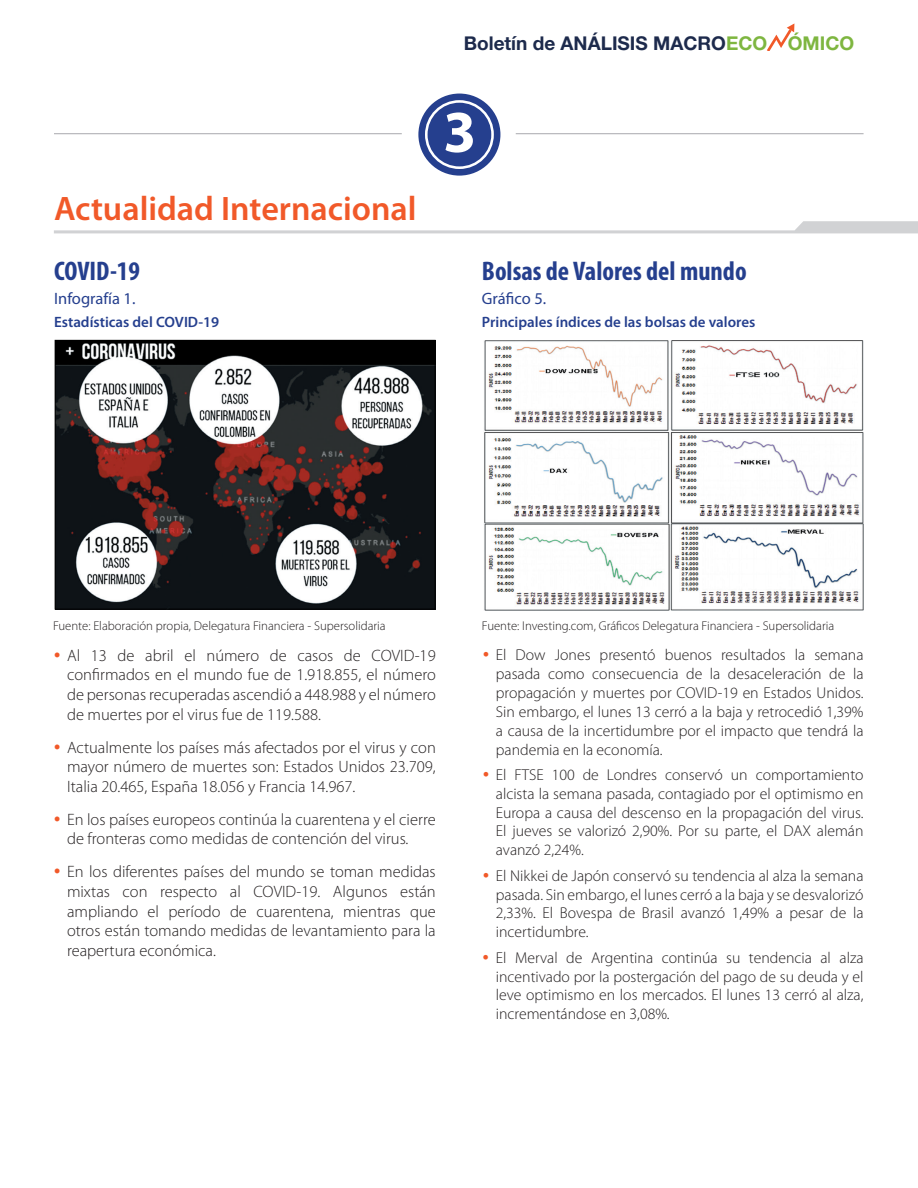
<style>
.page{position:relative;width:918px;height:1188px;background:#fff}
.page>*{position:absolute;margin:0;border:0;box-sizing:border-box;transform-origin:0 0}
.t1{font:700 59.7px "Myriad Pro";color:#fff}
.t2{font:600 34.05px "Myriad Pro";color:#f15929}
.t3{font:700 condensed 27px "Myriad Pro";color:#253f8e}
.t4{font:700 19.05px "Helvetica Neue LT Pro";color:#1d2a4c}
.t5{font:300 16.5px/19.8px "Myriad Pro";color:#231f20;text-align:justify}
.t6{font:16.5px "Myriad Pro";color:#253f8e}
.t7{font:300 15.75px/18.9px "Myriad Pro";color:#231f20;text-align:justify}
.t8{font:600 15px "Myriad Pro";color:#253f8e}
.t9{font:300 12.75px "Myriad Pro";color:#231f20}
.s1{color:#7eb640}
</style>
<div class="page">
<svg style="left:767px;top:23px;width:27px;height:27px"></svg>
<div style="left:418px;top:94px;width:82px;height:82px;background:#253f8e;border-radius:50%"></div>
<div style="left:425px;top:100px;width:69px;height:69px;border:3px solid #fff;border-radius:50%"></div>
<hr style="left:54px;top:133px;width:348px;height:1px;background:#a8a9ad">
<hr style="left:516px;top:133px;width:348px;height:1px;background:#a8a9ad">
<img style="left:57px;top:342px;width:376px;height:265px">
<div style="left:55px;top:340px;width:380px;height:269px;border:1px solid #000"></div>
<img style="left:484px;top:341px;width:380px;height:269px">
<svg style="left:54px;top:221px;width:864px;height:12px"></svg>
<p class="t4" style="left:464px;top:31px;width:392px">Boletín de ANÁLISIS MACRO<span class="s1">ECO ÓMICO</span></p>
<h2 class="t2" style="left:54px;top:190px;width:364px">Actualidad Internacional</h2>
<h3 class="t3" style="left:54px;top:256px;width:87px">COVID-19</h3>
<p class="t6" style="left:54px;top:288px;width:83px">Infografía 1.</p>
<p class="t8" style="left:54px;top:314px;width:167px">Estadísticas del COVID-19</p>
<h1 class="t1" style="left:443px;top:98px;width:35px">3</h1>
<h3 class="t3" style="left:482px;top:256px;width:266px">Bolsas de Valores del mundo</h3>
<p class="t6" style="left:482px;top:288px;width:66px">Gráfico 5.</p>
<p class="t8" style="left:482px;top:314px;width:275px">Principales índices de las bolsas de valores</p>
<p class="t9" style="left:53px;top:619px;width:334px">Fuente: Elaboración propia, Delegatura Financiera - Supersolidaria</p>
<p class="t9" style="left:482px;top:619px;width:354px">Fuente: Investing.com, Gráficos Delegatura Financiera - Supersolidaria</p>
<p class="t5" style="left:67px;top:645px;width:370px">Al 13 de abril el número de casos de COVID-19 confirmados en el mundo fue de 1.918.855, el número de personas recuperadas ascendió a 448.988 y el número de muertes por el virus fue de 119.588.</p>
<p class="t5" style="left:67px;top:737px;width:370px">Actualmente los países más afectados por el virus y con mayor número de muertes son: Estados Unidos 23.709, Italia 20.465, España 18.056 y Francia 14.967.</p>
<p class="t5" style="left:67px;top:810px;width:370px">En los países europeos continúa la cuarentena y el cierre de fronteras como medidas de contención del virus.</p>
<p class="t5" style="left:67px;top:862px;width:370px">En los diferentes países del mundo se toman medidas mixtas con respecto al COVID-19. Algunos están ampliando el período de cuarentena, mientras que otros están tomando medidas de levantamiento para la reapertura económica.</p>
<p class="t7" style="left:496px;top:646px;width:369px">El Dow Jones presentó buenos resultados la semana pasada como consecuencia de la desaceleración de la propagación y muertes por COVID-19 en Estados Unidos.<br>Sin embargo, el lunes 13 cerró a la baja y retrocedió 1,39% a causa de la incertidumbre por el impacto que tendrá la pandemia en la economía.</p>
<p class="t7" style="left:496px;top:765px;width:369px">El FTSE 100 de Londres conservó un comportamiento alcista la semana pasada, contagiado por el optimismo en Europa a causa del descenso en la propagación del virus.<br>El jueves se valorizó 2,90%. Por su parte, el DAX alemán avanzó 2,24%.</p>
<p class="t7" style="left:496px;top:866px;width:369px">El Nikkei de Japón conservó su tendencia al alza la semana pasada. Sin embargo, el lunes cerró a la baja y se desvalorizó 2,33%. El Bovespa de Brasil avanzó 1,49% a pesar de la incertidumbre.</p>
<p class="t7" style="left:496px;top:948px;width:369px">El Merval de Argentina continúa su tendencia al alza incentivado por la postergación del pago de su deuda y el leve optimismo en los mercados. El lunes 13 cerró al alza, incrementándose en 3,08%.</p>
</div>
